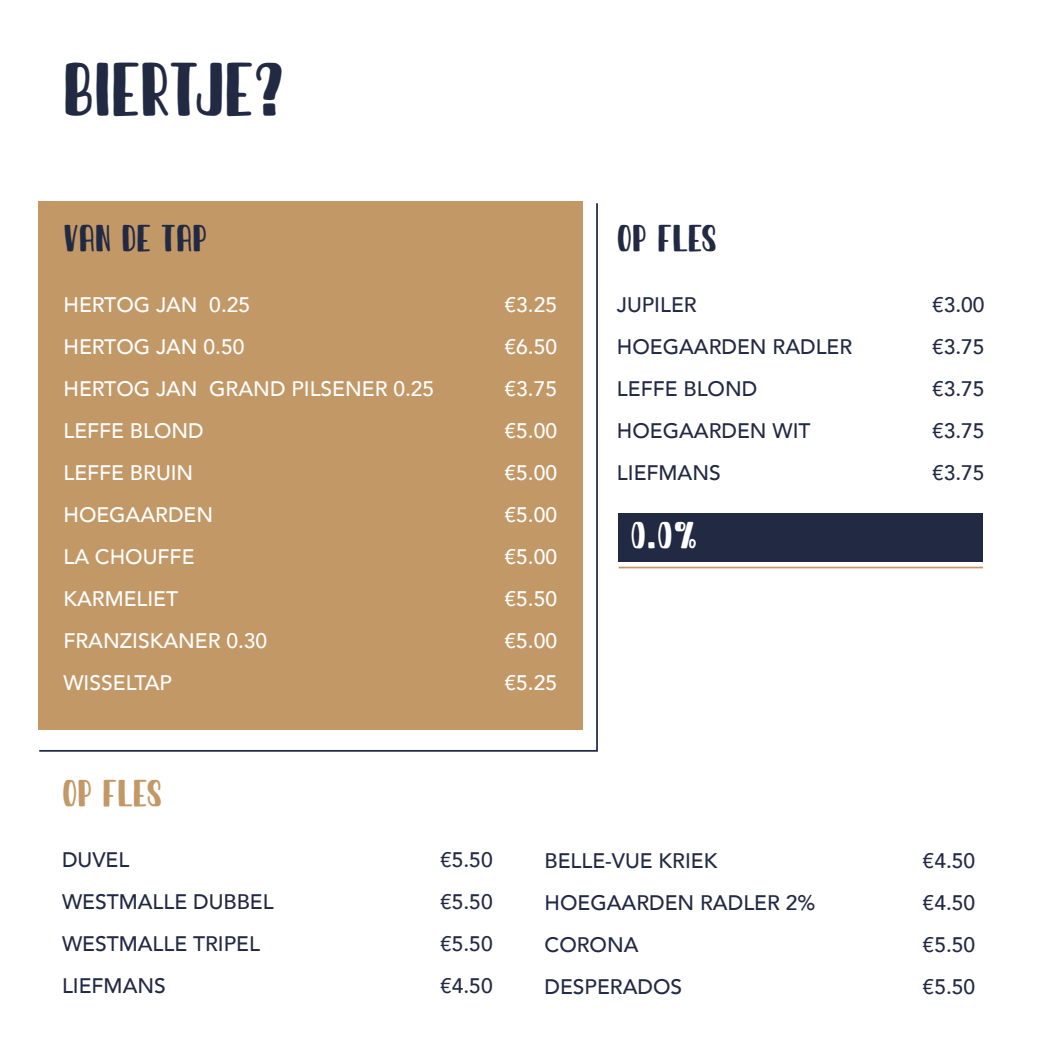
<style>
.page{position:relative;width:1042px;height:1042px;background:#fff}
.page>*{position:absolute;margin:0;border:0;box-sizing:border-box;transform-origin:0 0}
.t1{font:42px "Sunday Best";color:#222a43}
.t2{font:500 21px "Avenir";color:#222a43}
.t3{font:500 21px "Avenir";color:#fff}
.t4{font:21px "Sunday Best";color:#222a43}
.t5{font:21px "Sunday Best";color:#c39867}
.t6{font:21px "Sunday Best";color:#fff}
</style>
<div class="page">
<div style="left:38px;top:201px;width:560px;height:551px;background:#c39867"></div>
<hr style="left:619px;top:567px;width:364px;height:1px;background:#c39867">
<div style="left:618px;top:513px;width:365px;height:49px;background:#222a43"></div>
<h1 class="t1" style="left:63px;top:64px;width:222px">BIERTJE?</h1>
<p class="t4" style="left:63px;top:226px;width:145px">VAN DE TAP</p>
<p class="t3" style="left:63px;top:286px;width:188px">HERTOG JAN 0.25</p>
<p class="t3" style="left:504px;top:286px;width:54px">€3.25</p>
<p class="t3" style="left:63px;top:328px;width:182px">HERTOG JAN 0.50</p>
<p class="t3" style="left:504px;top:328px;width:54px">€6.50</p>
<p class="t3" style="left:63px;top:370px;width:372px">HERTOG JAN GRAND PILSENER 0.25</p>
<p class="t3" style="left:504px;top:370px;width:54px">€3.75</p>
<p class="t3" style="left:63px;top:412px;width:142px">LEFFE BLOND</p>
<p class="t3" style="left:504px;top:412px;width:54px">€5.00</p>
<p class="t3" style="left:63px;top:454px;width:131px">LEFFE BRUIN</p>
<p class="t3" style="left:504px;top:454px;width:54px">€5.00</p>
<p class="t3" style="left:63px;top:496px;width:151px">HOEGAARDEN</p>
<p class="t3" style="left:504px;top:496px;width:54px">€5.00</p>
<p class="t3" style="left:63px;top:538px;width:133px">LA CHOUFFE</p>
<p class="t3" style="left:504px;top:538px;width:54px">€5.00</p>
<p class="t3" style="left:63px;top:580px;width:116px">KARMELIET</p>
<p class="t3" style="left:504px;top:580px;width:54px">€5.50</p>
<p class="t3" style="left:63px;top:622px;width:205px">FRANZISKANER 0.30</p>
<p class="t3" style="left:504px;top:622px;width:54px">€5.00</p>
<p class="t3" style="left:63px;top:664px;width:110px">WISSELTAP</p>
<p class="t3" style="left:504px;top:664px;width:54px">€5.25</p>
<p class="t5" style="left:62px;top:781px;width:102px">OP FLES</p>
<p class="t4" style="left:617px;top:226px;width:102px">OP FLES</p>
<p class="t2" style="left:617px;top:286px;width:81px">JUPILER</p>
<p class="t2" style="left:932px;top:286px;width:54px">€3.00</p>
<p class="t2" style="left:617px;top:328px;width:237px">HOEGAARDEN RADLER</p>
<p class="t2" style="left:932px;top:328px;width:54px">€3.75</p>
<p class="t2" style="left:617px;top:370px;width:142px">LEFFE BLOND</p>
<p class="t2" style="left:932px;top:370px;width:54px">€3.75</p>
<p class="t2" style="left:617px;top:412px;width:195px">HOEGAARDEN WIT</p>
<p class="t2" style="left:932px;top:412px;width:54px">€3.75</p>
<p class="t2" style="left:617px;top:454px;width:105px">LIEFMANS</p>
<p class="t2" style="left:932px;top:454px;width:54px">€3.75</p>
<p class="t6" style="left:630px;top:522px;width:68px">0.0%</p>
<p class="t2" style="left:62px;top:841px;width:69px">DUVEL</p>
<p class="t2" style="left:440px;top:841px;width:54px">€5.50</p>
<p class="t2" style="left:62px;top:883px;width:213px">WESTMALLE DUBBEL</p>
<p class="t2" style="left:440px;top:883px;width:54px">€5.50</p>
<p class="t2" style="left:62px;top:925px;width:199px">WESTMALLE TRIPEL</p>
<p class="t2" style="left:440px;top:925px;width:54px">€5.50</p>
<p class="t2" style="left:62px;top:967px;width:105px">LIEFMANS</p>
<p class="t2" style="left:440px;top:967px;width:54px">€4.50</p>
<p class="t2" style="left:544px;top:843px;width:174px">BELLE-VUE KRIEK</p>
<p class="t2" style="left:922px;top:843px;width:54px">€4.50</p>
<p class="t2" style="left:544px;top:885px;width:272px">HOEGAARDEN RADLER 2%</p>
<p class="t2" style="left:922px;top:885px;width:54px">€4.50</p>
<p class="t2" style="left:544px;top:927px;width:96px">CORONA</p>
<p class="t2" style="left:922px;top:927px;width:54px">€5.50</p>
<p class="t2" style="left:544px;top:969px;width:139px">DESPERADOS</p>
<p class="t2" style="left:922px;top:969px;width:54px">€5.50</p>
</div>
